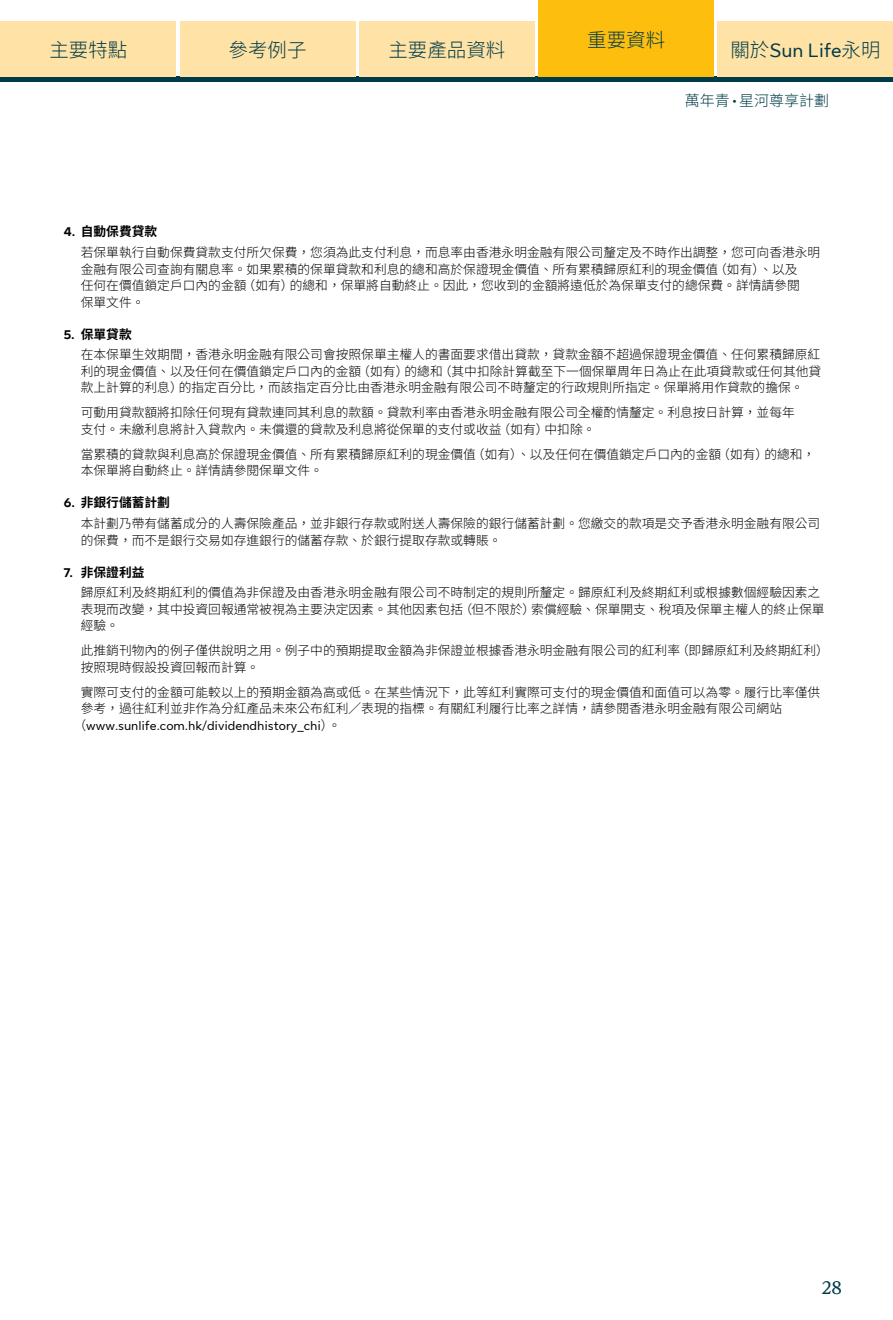
<style>
.page{position:relative;width:893px;height:1320px;background:#fff}
.page>*{position:absolute;margin:0;border:0;box-sizing:border-box;transform-origin:0 0}
.t1{font:300 19.5px "Source Han Sans TC";color:#003b49}
.t2{font:19.5px "Sun Life New Text";color:#003b49}
.t3{font:700 18px "Sun Life New Display";color:#003b49}
.t4{font:300 15px "Source Han Sans TC";color:#003b49}
.t5{font:300 12.75px/16.5px "Source Han Sans TC";color:#000}
.t6{font:12.75px "Sun Life New Text";color:#000}
.s1{font-family:"Source Han Sans TC";font-weight:300}
.s2{font-family:"Sun Life New Text";font-weight:400}
.s3{font-family:"Sun Life New Text";font-weight:700}
.s4{font-weight:700}
</style>
<div class="page">
<div style="left:0;top:77px;width:893px;height:5px;background:#003b49"></div>
<div style="left:0;top:21px;width:176px;height:56px;background:#ffe2a5"></div>
<div style="left:359px;top:21px;width:176px;height:56px;background:#ffe2a5"></div>
<div style="left:180px;top:21px;width:176px;height:56px;background:#ffe2a5"></div>
<div style="left:538px;top:0;width:176px;height:77px;background:#febe0e"></div>
<div style="left:717px;top:21px;width:176px;height:56px;background:#ffe2a5"></div>
<h1 class="t1" style="left:49px;top:39px;width:79px">主要特點</h1>
<h1 class="t1" style="left:229px;top:39px;width:79px">參考例子</h1>
<h1 class="t1" style="left:388px;top:39px;width:118px">主要產品資料</h1>
<h1 class="t1" style="left:587px;top:29px;width:79px">重要資料</h1>
<h1 class="t2" style="left:730px;top:37px;width:152px"><span class="s1">關於</span>Sun Life<span class="s1">永明</span></h1>
<p class="t4" style="left:685px;top:92px;width:146px">萬年青<span class="s2">•</span>星河尊享計劃</p>
<p class="t5" style="left:81px;top:222px;width:741px;line-height:20.7px;text-indent:-17px"><span class="s3">4.</span> <span class="s4">自動保費貸款<br></span>若保單執行自動保費貸款支付所欠保費，您須為此支付利息，而息率由香港永明金融有限公司釐定及不時作出調整，您可向香港永明</p>
<p class="t5" style="left:81px;top:261px;width:720px">金融有限公司查詢有關息率。如果累積的保單貸款和利息的總和高於保證現金價值、所有累積歸原紅利的現金價值（如有）、以及任何在價值鎖定戶口內的金額（如有）的總和，保單將自動終止。因此，您收到的金額將遠低於為保單支付的總保費。詳情請參閱保單文件。</p>
<p class="t5" style="left:81px;top:324px;width:741px;line-height:20.7px;text-indent:-17px"><span class="s3">5.</span> <span class="s4">保單貸款<br></span>在本保單生效期間，香港永明金融有限公司會按照保單主權人的書面要求借出貸款，貸款金額不超過保證現金價值、任何累積歸原紅</p>
<p class="t5" style="left:81px;top:363px;width:742px">利的現金價值、以及任何在價值鎖定戶口內的金額（如有）的總和（其中扣除計算截至下一個保單周年日為止在此項貸款或任何其他貸款上計算的利息）的指定百分比，而該指定百分比由香港永明金融有限公司不時釐定的行政規則所指定。保單將用作貸款的擔保。</p>
<p class="t5" style="left:81px;top:405px;width:716px">可動用貸款額將扣除任何現有貸款連同其利息的款額。貸款利率由香港永明金融有限公司全權酌情釐定。利息按日計算，並每年支付。未繳利息將計入貸款內。未償還的貸款及利息將從保單的支付或收益（如有）中扣除。</p>
<p class="t5" style="left:81px;top:446px;width:736px">當累積的貸款與利息高於保證現金價值、所有累積歸原紅利的現金價值（如有）、以及任何在價值鎖定戶口內的金額（如有）的總和，本保單將自動終止。詳情請參閱保單文件。</p>
<p class="t5" style="left:81px;top:493px;width:741px;line-height:20.7px;text-indent:-17px"><span class="s3">6.</span> <span class="s4">非銀行儲蓄計劃<br></span>本計劃乃帶有儲蓄成分的人壽保險產品，並非銀行存款或附送人壽保險的銀行儲蓄計劃。您繳交的款項是交予香港永明金融有限公司</p>
<p class="t5" style="left:81px;top:532px;width:422px">的保費，而不是銀行交易如存進銀行的儲蓄存款、於銀行提取存款或轉賬。</p>
<p class="t5" style="left:81px;top:562px;width:741px;line-height:20.7px;text-indent:-17px"><span class="s3">7.</span> <span class="s4">非保證利益<br></span>歸原紅利及終期紅利的價值為非保證及由香港永明金融有限公司不時制定的規則所釐定。歸原紅利及終期紅利或根據數個經驗因素之</p>
<p class="t5" style="left:81px;top:601px;width:745px">表現而改變，其中投資回報通常被視為主要決定因素。其他因素包括（但不限於）索償經驗、保單開支、稅項及保單主權人的終止保單經驗。</p>
<p class="t5" style="left:81px;top:643px;width:750px">此推銷刊物內的例子僅供說明之用。例子中的預期提取金額為非保證並根據香港永明金融有限公司的紅利率（即歸原紅利及終期紅利）按照現時假設投資回報而計算。</p>
<p class="t5" style="left:81px;top:684px;width:741px">實際可支付的金額可能較以上的預期金額為高或低。在某些情況下，此等紅利實際可支付的現金價值和面值可以為零。履行比率僅供參考，過往紅利並非作為分紅產品未來公布紅利／表現的指標。有關紅利履行比率之詳情，請參閱香港永明金融有限公司網站</p>
<p class="t6" style="left:74px;top:717px;width:269px"><span class="s1">（</span>www.sunlife.com.hk/dividendhistory_chi<span class="s1">）。</span></p>
<h2 class="t3" style="left:822px;top:1276px;width:21px">28</h2>
</div>
